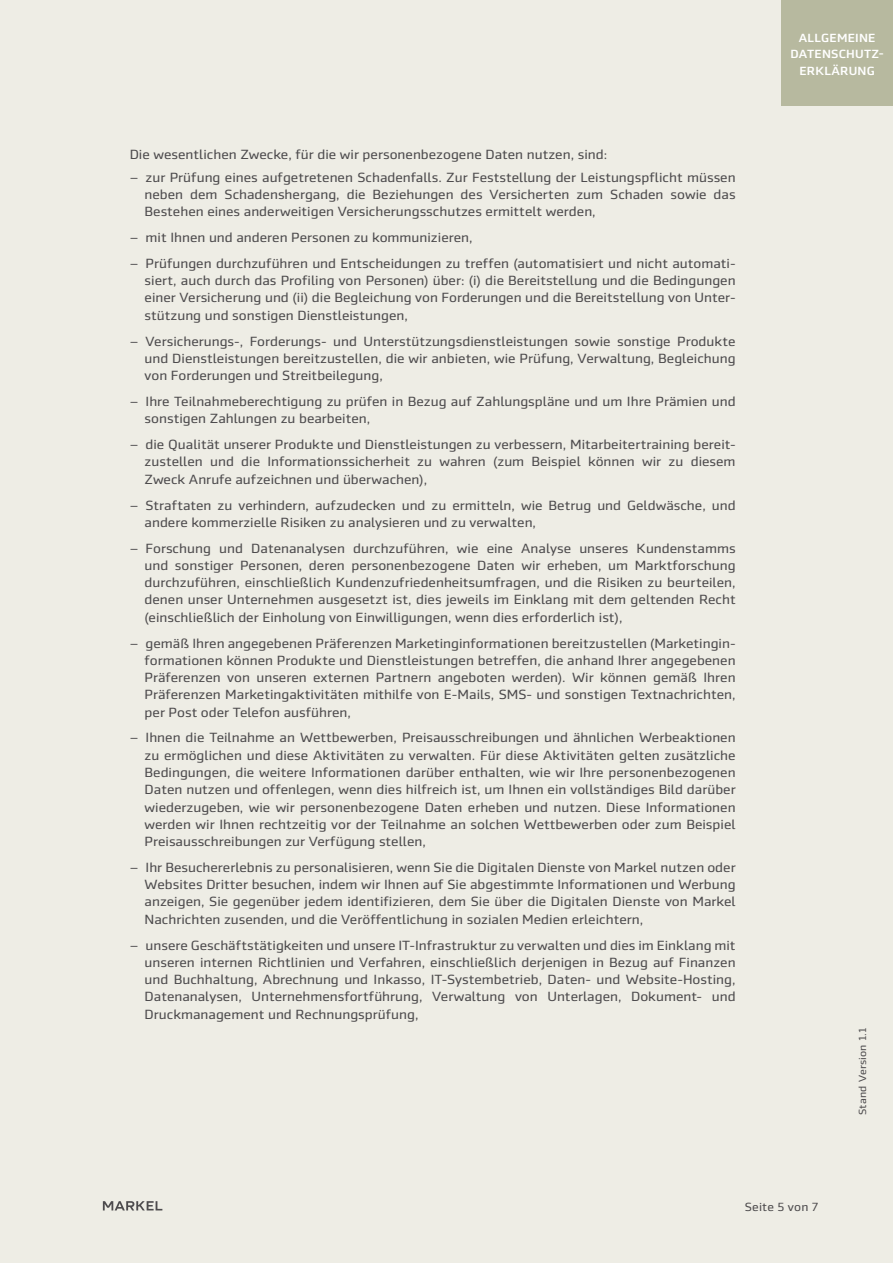
<style>
.page{position:relative;width:893px;height:1263px;background:#eeede5}
.page>*{position:absolute;margin:0;border:0;box-sizing:border-box;transform-origin:0 0}
.t1{font:13.5px/17.2px "Markel Sans";color:#4d4b4d;text-align:justify}
.t2{font:500 12px/16.5px "Markel Sans";letter-spacing:.02em;color:#fff;text-align:center}
.t3{font:12px "Markel Sans";letter-spacing:.01em;color:#4d4b4d}
.t4{font:10.5px "Markel Sans";letter-spacing:.02em;color:#4d4b4d}
</style>
<div class="page">
<div style="left:781px;top:0;width:112px;height:105px;background:#b7b99f"></div>
<svg style="left:103px;top:1201px;width:59px;height:9px"></svg>
<p class="t1" style="left:130px;top:143px;width:607px;line-height:22.6px">Die wesentlichen Zwecke, für die wir personenbezogene Daten nutzen, sind:<br>‒ zur Prüfung eines aufgetretenen Schadenfalls. Zur Feststellung der Leistungspflicht müssen</p>
<p class="t1" style="left:145px;top:186px;width:593px">neben dem Schadenshergang, die Beziehungen des Versicherten zum Schaden sowie das<br>Bestehen eines anderweitigen Versicherungsschutzes ermittelt werden,</p>
<p class="t1" style="left:130px;top:225px;width:607px;line-height:26px">‒ mit Ihnen und anderen Personen zu kommunizieren,<br>‒ Prüfungen durchzuführen und Entscheidungen zu treffen (automatisiert und nicht automati-</p>
<p class="t1" style="left:145px;top:272px;width:593px">siert, auch durch das Profiling von Personen) über: (i) die Bereitstellung und die Bedingungen einer Versicherung und (ii) die Begleichung von Forderungen und die Bereitstellung von Unter&shy;stützung und sonstigen Dienstleistungen,</p>
<p class="t1" style="left:145px;top:332px;width:593px;text-indent:-15px">‒ Versicherungs-, Forderungs- und Unterstützungsdienstleistungen sowie sonstige Produkte und Dienstleistungen bereitzustellen, die wir anbieten, wie Prüfung, Verwaltung, Begleichung von Forderungen und Streitbeilegung,</p>
<p class="t1" style="left:145px;top:393px;width:593px;text-indent:-15px">‒ Ihre Teilnahmeberechtigung zu prüfen in Bezug auf Zahlungspläne und um Ihre Prämien und sonstigen Zahlungen zu bearbeiten,</p>
<p class="t1" style="left:145px;top:436px;width:593px;text-indent:-15px">‒ die Qualität unserer Produkte und Dienstleistungen zu verbessern, Mitarbeitertraining bereit&shy;zustellen und die Informationssicherheit zu wahren (zum Beispiel können wir zu diesem Zweck Anrufe aufzeichnen und überwachen),</p>
<p class="t1" style="left:145px;top:496px;width:593px;text-indent:-15px">‒ Straftaten zu verhindern, aufzudecken und zu ermitteln, wie Betrug und Geldwäsche, und andere kommerzielle Risiken zu analysieren und zu verwalten,</p>
<p class="t1" style="left:145px;top:539px;width:593px;text-indent:-15px">‒ Forschung und Datenanalysen durchzuführen, wie eine Analyse unseres Kundenstamms und sonstiger Personen, deren personenbezogene Daten wir erheben, um Marktforschung durchzuführen, einschließlich Kundenzufriedenheitsumfragen, und die Risiken zu beurteilen, denen unser Unternehmen ausgesetzt ist, dies jeweils im Einklang mit dem geltenden Recht (einschließlich der Einholung von Einwilligungen, wenn dies erforderlich ist),</p>
<p class="t1" style="left:145px;top:634px;width:593px;text-indent:-15px">‒ gemäß Ihren angegebenen Präferenzen Marketinginformationen bereitzustellen (Marketingin&shy;formationen können Produkte und Dienstleistungen betreffen, die anhand Ihrer angegebenen Präferenzen von unseren externen Partnern angeboten werden). Wir können gemäß Ihren Präferenzen Marketingaktivitäten mithilfe von E-Mails, SMS- und sonstigen Textnachrichten, per Post oder Telefon ausführen,</p>
<p class="t1" style="left:145px;top:729px;width:593px;text-indent:-15px">‒ Ihnen die Teilnahme an Wettbewerben, Preisausschreibungen und ähnlichen Werbeaktionen zu ermöglichen und diese Aktivitäten zu verwalten. Für diese Aktivitäten gelten zusätzliche Bedingungen, die weitere Informationen darüber enthalten, wie wir Ihre personenbezogenen Daten nutzen und offenlegen, wenn dies hilfreich ist, um Ihnen ein vollständiges Bild darüber wiederzugeben, wie wir personenbezogene Daten erheben und nutzen. Diese Informationen werden wir Ihnen rechtzeitig vor der Teilnahme an solchen Wettbewerben oder zum Beispiel Preisausschreibungen zur Verfügung stellen,</p>
<p class="t1" style="left:145px;top:859px;width:593px;text-indent:-15px">‒ Ihr Besuchererlebnis zu personalisieren, wenn Sie die Digitalen Dienste von Markel nutzen oder Websites Dritter besuchen, indem wir Ihnen auf Sie abgestimmte Informationen und Werbung anzeigen, Sie gegenüber jedem identifizieren, dem Sie über die Digitalen Dienste von Markel Nachrichten zusenden, und die Veröffentlichung in sozialen Medien erleichtern,</p>
<p class="t1" style="left:145px;top:936px;width:593px;text-indent:-15px">‒ unsere Geschäftstätigkeiten und unsere IT-Infrastruktur zu verwalten und dies im Einklang mit unseren internen Richtlinien und Verfahren, einschließlich derjenigen in Bezug auf Finanzen und Buchhaltung, Abrechnung und Inkasso, IT-Systembetrieb, Daten- und Website-Hosting, Datenanalysen, Unternehmensfortführung, Verwaltung von Unterlagen, Dokument- und Druckmanagement und Rechnungsprüfung,</p>
<p class="t2" style="left:790px;top:29px;width:95px">ALLGEMEINE<br>DATENSCHUTZ-<br>ERKLÄRUNG</p>
<p class="t4" style="left:857px;top:1115px;width:89px;rotate:-90deg">Stand Version 1.1</p>
<p class="t3" style="left:745px;top:1200px;width:75px">Seite 5 von 7</p>
</div>
